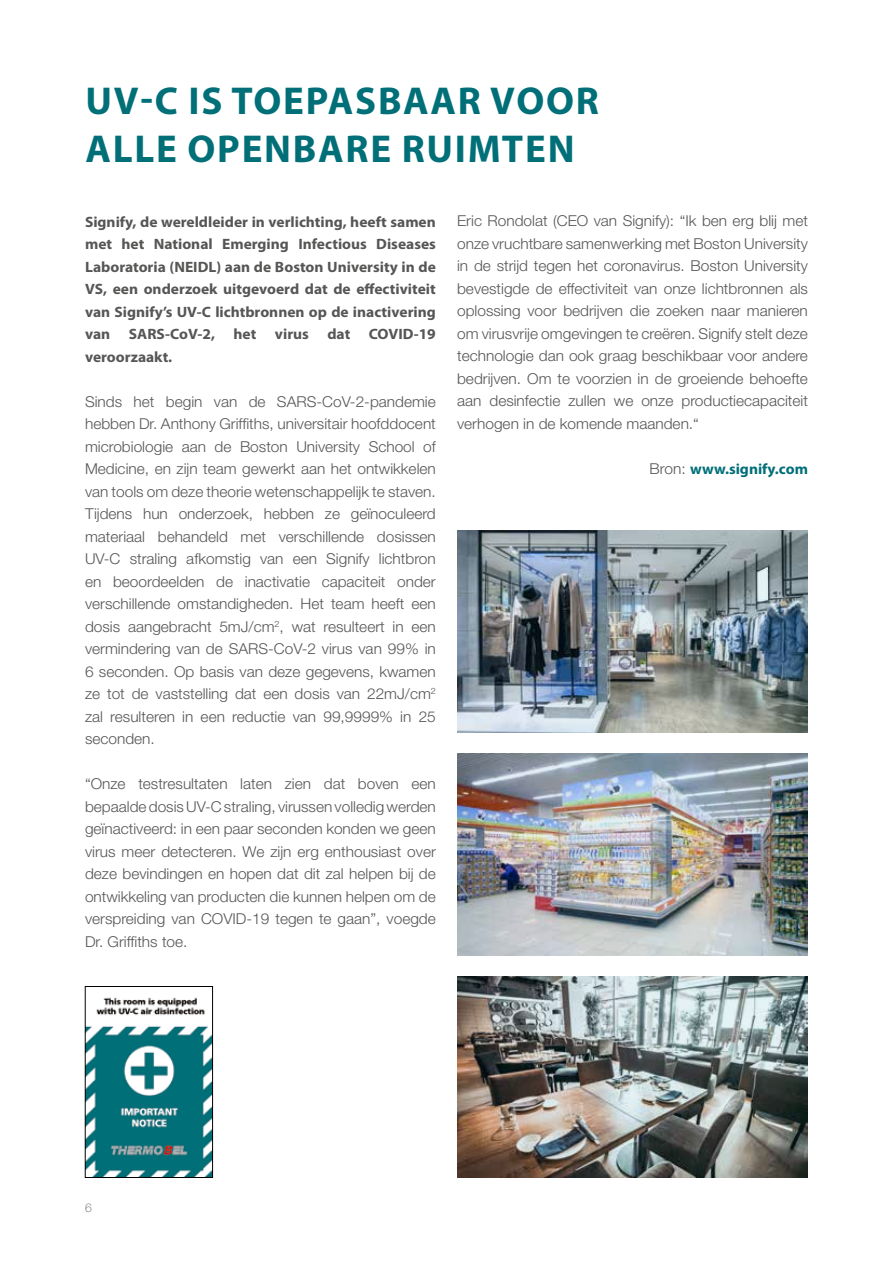
<style>
.page{position:relative;width:893px;height:1263px;background:#fff}
.page>*{position:absolute;margin:0;border:0;box-sizing:border-box;transform-origin:0 0}
.t1{font:700 39px/48px "Myriad Pro";letter-spacing:.045em;color:#006f78}
.t2{font:300 15px/22.5px "Helvetica Neue LT Std";color:#565655;text-align:justify}
.t3{font:700 15px/22.5px "Myriad Pro";color:#565655;text-align:justify}
.t4{font:700 15px "Myriad Pro";color:#006f78}
.t5{font:100 12px "Helvetica Neue LT Std";color:#565655}
.s1{font-family:"Helvetica Neue LT Std";font-weight:300;color:#565655}
</style>
<div class="page">
<img style="left:457px;top:531px;width:351px;height:201px">
<img style="left:457px;top:976px;width:351px;height:202px">
<img style="left:457px;top:753px;width:351px;height:202px">
<img style="left:87px;top:997px;width:124px;height:179px">
<div style="left:85px;top:986px;width:128px;height:192px;border:1px solid #000"></div>
<h1 class="t1" style="left:85px;top:76px;width:515px">UV-C IS TOEPASBAAR VOOR<br>ALLE OPENBARE RUIMTEN</h1>
<p class="t3" style="left:85px;top:210px;width:352px">Signify, de wereldleider in verlichting, heeft samen met het National Emerging Infectious Diseases Laboratoria (NEIDL) aan de Boston University in de VS, een onderzoek uitgevoerd dat de effectiviteit van Signify’s UV-C lichtbronnen op de inactivering van SARS-CoV-2, het virus dat COVID-19 veroorzaakt.</p>
<p class="t2" style="left:85px;top:390px;width:352px">Sinds het begin van de SARS-CoV-2-pandemie hebben Dr. Anthony Griffiths, universitair hoofddocent microbiologie aan de Boston University School of Medicine, en zijn team gewerkt aan het ontwikkelen van tools om deze theorie wetenschappelijk te staven.<br>Tijdens hun onderzoek, hebben ze geïnoculeerd materiaal behandeld met verschillende dosissen UV-C straling afkomstig van een Signify lichtbron en beoordeelden de inactivatie capaciteit onder verschillende omstandigheden. Het team heeft een dosis aangebracht 5mJ/cm<sup>2</sup>, wat resulteert in een vermindering van de SARS-CoV-2 virus van 99% in 6 seconden. Op basis van deze gegevens, kwamen ze tot de vaststelling dat een dosis van 22mJ/cm<sup>2 </sup>zal resulteren in een reductie van 99,9999% in 25 seconden.</p>
<p class="t2" style="left:85px;top:772px;width:352px">“Onze testresultaten laten zien dat boven een bepaalde dosis UV-C straling, virussen volledig werden geïnactiveerd: in een paar seconden konden we geen virus meer detecteren. We zijn erg enthousiast over deze bevindingen en hopen dat dit zal helpen bij de ontwikkeling van producten die kunnen helpen om de verspreiding van COVID-19 tegen te gaan”, voegde Dr. Griffiths toe.</p>
<p class="t2" style="left:457px;top:209px;width:352px">Eric Rondolat (CEO van Signify): “Ik ben erg blij met onze vruchtbare samenwerking met Boston University in de strijd tegen het coronavirus. Boston University bevestigde de effectiviteit van onze lichtbronnen als oplossing voor bedrijven die zoeken naar manieren om virusvrije omgevingen te creëren. Signify stelt deze technologie dan ook graag beschikbaar voor andere bedrijven. Om te voorzien in de groeiende behoefte aan desinfectie zullen we onze productiecapaciteit verhogen in de komende maanden.“</p>
<p class="t4" style="left:650px;top:459px;width:160px"><span class="s1">Bron:</span> www.signify.com</p>
<p class="t5" style="left:85px;top:1201px;width:8px">6</p>
</div>
